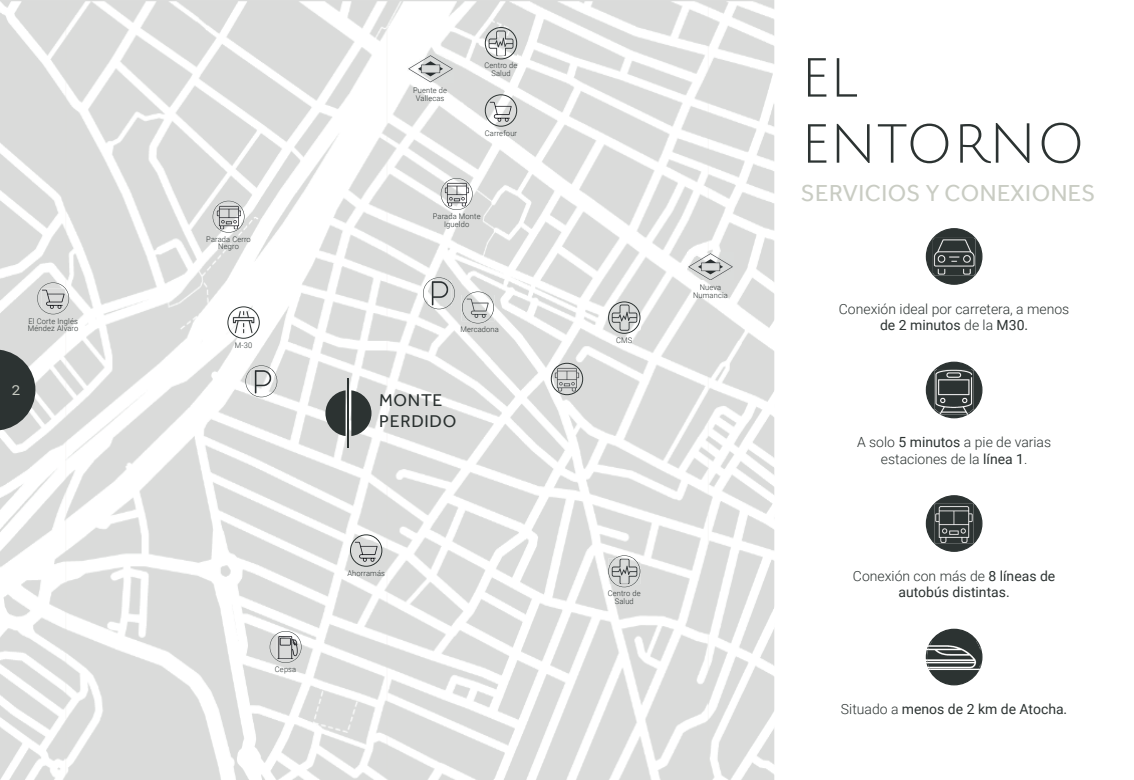
<style>
.page{position:relative;width:1134px;height:780px;background:#fff}
.page>*{position:absolute;margin:0;border:0;box-sizing:border-box;transform-origin:0 0}
.t1{font:53.75px/66px "Julius Sans One";color:#2c3332}
.t2{font:300 25.25px "Roboto";color:#c9ccc3}
.t3{font:23.75px "Effra";letter-spacing:.02em;color:#c9ccc3}
.t4{font:17.5px/21px "Effra";letter-spacing:.04em;color:#2c3332}
.t5{font:300 14px/16.8px "Roboto";color:#2c3332;text-align:center}
.t6{font:14px/16.8px "Roboto";color:#2c3332;text-align:center}
.t7{font:300 7.75px/7.5px "Roboto";letter-spacing:.02em;color:#2c3332;text-align:center;scale:.96 1}
.s1{font-size:55px}
.s2{font-weight:400}
.s3{font-weight:300}
</style>
<div class="page">
<img style="left:0;top:0;width:774px;height:780px">
<svg style="left:0;top:350px;width:35px;height:80px;background:#555a59"></svg>
<svg style="left:926px;top:228px;width:56px;height:57px"></svg>
<svg style="left:926px;top:361px;width:56px;height:57px"></svg>
<svg style="left:929px;top:628px;width:53px;height:57px"></svg>
<svg style="left:926px;top:495px;width:56px;height:57px"></svg>
<hr style="left:348px;top:378px;width:1px;height:70px;background:#2c3332">
<svg style="left:325px;top:390px;width:46px;height:46px;background:#636867"></svg>
<img style="left:935px;top:369px;width:39px;height:45px">
<img style="left:926px;top:641px;width:54px;height:29px">
<img style="left:933px;top:275px;width:42px;height:1px">
<img style="left:933px;top:238px;width:42px;height:37px">
<img style="left:935px;top:503px;width:39px;height:40px">
<svg style="left:270px;top:631px;width:32px;height:32px"></svg>
<img style="left:277px;top:636px;width:18px;height:23px">
<img style="left:295px;top:636px;width:3px;height:23px">
<svg style="left:37px;top:282px;width:32px;height:32px"></svg>
<img style="left:41px;top:288px;width:24px;height:20px">
<img style="left:41px;top:308px;width:24px;height:2px">
<svg style="left:213px;top:201px;width:31px;height:32px"></svg>
<img style="left:216px;top:204px;width:25px;height:25px">
<svg style="left:441px;top:178px;width:32px;height:32px"></svg>
<img style="left:444px;top:182px;width:25px;height:25px">
<img style="left:555px;top:366px;width:24px;height:26px">
<img style="left:489px;top:101px;width:24px;height:21px">
<div style="left:485px;top:95px;width:32px;height:31px;border:1px solid #2c3332;border-radius:50%"></div>
<div style="left:551px;top:363px;width:32px;height:32px;border:1px solid #2c3332;border-radius:50%"></div>
<img style="left:354px;top:540px;width:24px;height:22px">
<div style="left:350px;top:534px;width:32px;height:32px;border:1px solid #2c3332;border-radius:50%"></div>
<img style="left:485px;top:30px;width:32px;height:26px">
<div style="left:485px;top:27px;width:32px;height:32px;border:1px solid #2c3332;border-radius:50%"></div>
<svg style="left:608px;top:555px;width:32px;height:32px"></svg>
<img style="left:608px;top:305px;width:32px;height:25px">
<img style="left:608px;top:558px;width:32px;height:26px">
<svg style="left:245px;top:365px;width:32px;height:32px"></svg>
<img style="left:250px;top:369px;width:24px;height:26px">
<div style="left:608px;top:301px;width:32px;height:32px;border:1px solid #2c3332;border-radius:50%"></div>
<svg style="left:423px;top:277px;width:32px;height:32px"></svg>
<img style="left:428px;top:281px;width:24px;height:25px">
<img style="left:687px;top:252px;width:46px;height:28px">
<img style="left:407px;top:55px;width:46px;height:28px">
<img style="left:229px;top:310px;width:29px;height:23px">
<div style="left:228px;top:306px;width:32px;height:32px;border:1px solid #2c3332;border-radius:50%"></div>
<svg style="left:462px;top:291px;width:32px;height:32px"></svg>
<img style="left:462px;top:295px;width:32px;height:26px">
<p class="t7" style="left:28px;top:317px;width:54px;text-align:left">El Corte Inglés<br>Méndez Alvaro</p>
<h2 class="t2" style="left:12px;top:368px;width:11px">2</h2>
<p class="t7" style="left:206px;top:235px;width:48px">Parada Cerro<br>Negro</p>
<p class="t7" style="left:235px;top:341px;width:20px">M-30</p>
<p class="t7" style="left:413px;top:86px;width:37px">Puente de<br>Vallecas</p>
<p class="t7" style="left:484px;top:62px;width:36px">Centro de<br>Salud</p>
<p class="t7" style="left:485px;top:129px;width:35px">Carrefour</p>
<p class="t7" style="left:433px;top:212px;width:51px">Parada Monte<br>Igueldo</p>
<p class="t7" style="left:460px;top:325px;width:42px">Mercadona</p>
<h3 class="t4" style="left:379px;top:389px;width:79px">MONTE<br>PERDIDO</h3>
<p class="t7" style="left:275px;top:665px;width:24px">Cepsa</p>
<p class="t7" style="left:347px;top:569px;width:41px">Ahorramás</p>
<p class="t7" style="left:616px;top:336px;width:18px">CMS</p>
<p class="t7" style="left:693px;top:283px;width:38px">Nueva<br>Numancia</p>
<p class="t7" style="left:608px;top:589px;width:36px">Centro de<br>Salud</p>
<h1 class="t1" style="left:801px;top:47px;width:286px">EL<br>ENTOR<span class="s1">NO</span></h1>
<h3 class="t3" style="left:801px;top:179px;width:296px">SERVICIOS Y CONEXIONES</h3>
<h3 class="t5" style="left:839px;top:299px;width:232px">Conexión ideal por carretera, a menos <span class="s2">de 2 minutos</span> de la <span class="s2">M30.</span></h3>
<h3 class="t5" style="left:857px;top:433px;width:196px">A solo <span class="s2">5 minutos</span> a pie de varias estaciones de la <span class="s2">línea 1</span>.</h3>
<h3 class="t6" style="left:853px;top:566px;width:204px"><span class="s3">Conexión con más de</span> 8 líneas de autobús distintas.</h3>
<h3 class="t6" style="left:841px;top:700px;width:228px"><span class="s3">Situado a</span> menos de 2 km de Atocha.</h3>
</div>
